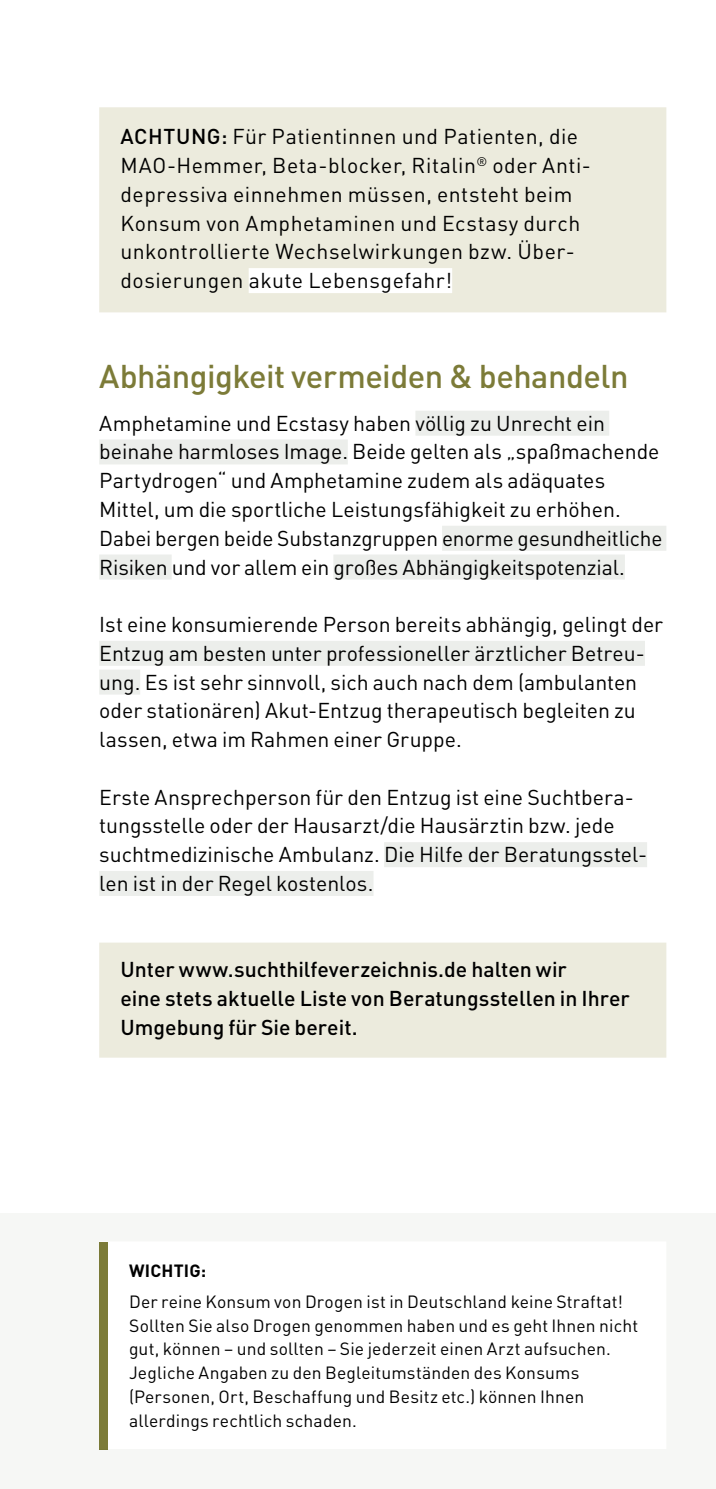
<style>
.page{position:relative;width:716px;height:1489px;background:#fff}
.page>*{position:absolute;margin:0;border:0;box-sizing:border-box;transform-origin:0 0}
.DHS_Headline{font:500 32.5px "DIN Pro";letter-spacing:-.015em;color:#7c7b38}
.DHS_Fließtext{font:21.25px/28.8px "DIN Pro";color:#000}
.DHS_Fließtext-2{font:21.25px/28.8px "DIN Pro";letter-spacing:.02em;color:#000}
.p_Kasten_1{font:500 21.25px/28.8px "DIN Pro";color:#000}
.DHS_Legende{font:17.5px/23.8px "DIN Pro";letter-spacing:.01em;color:#000}
.DHS_Legende-2{font:700 17.5px "DIN Pro";letter-spacing:.01em;color:#000}
.s1{font-weight:500}
</style>
<div class="page">
<div style="left:0;top:1213px;width:716px;height:275px;background:#f6f7f5"></div>
<div style="left:99px;top:107px;width:567px;height:205px;background:#ecebdd"></div>
<div style="left:249px;top:268px;width:203px;height:25px;background:#fff"></div>
<div style="left:415px;top:410px;width:194px;height:25px;background:#eceeeb"></div>
<div style="left:99px;top:439px;width:249px;height:25px;background:#eceeeb"></div>
<div style="left:442px;top:525px;width:224px;height:25px;background:#eceeeb"></div>
<div style="left:99px;top:554px;width:73px;height:25px;background:#eceeeb"></div>
<div style="left:333px;top:554px;width:292px;height:25px;background:#eceeeb"></div>
<div style="left:99px;top:640px;width:546px;height:25px;background:#eceeeb"></div>
<div style="left:99px;top:669px;width:41px;height:25px;background:#eceeeb"></div>
<div style="left:384px;top:842px;width:263px;height:25px;background:#eceeeb"></div>
<div style="left:99px;top:870px;width:274px;height:25px;background:#eceeeb"></div>
<div style="left:99px;top:942px;width:567px;height:115px;background:#ecebdd"></div>
<div style="left:99px;top:1241px;width:567px;height:207px;background:#fff"></div>
<div style="left:99px;top:1242px;width:9px;height:207px;background:#7c7b38"></div>
<p class="DHS_Fließtext-2" style="left:120px;top:121px;width:469px"><span class="s1">ACHTUNG:</span> Für Patientinnen und Patienten, die MAO-Hemmer, Beta-blocker, Ritalin<sup>®</sup> oder Anti&shy;depressiva einnehmen müssen, entsteht beim Konsum von Amphetaminen und Ecstasy durch unkontrollierte Wechselwirkungen bzw. Über&shy;dosierungen akute Lebensgefahr!</p>
<h1 class="DHS_Headline" style="left:99px;top:354px;width:531px">Abhängigkeit vermeiden &amp; behandeln</h1>
<p class="DHS_Fließtext" style="left:99px;top:408px;width:565px">Amphetamine und Ecstasy haben völlig zu Unrecht ein beinahe harmloses Image. Beide gelten als „spaßmachende Partydrogen“ und Amphetamine zudem als adäquates Mittel, um die sportliche Leistungsfähigkeit zu erhöhen.<br>Dabei bergen beide Substanzgruppen enorme gesundheitliche Risiken und vor allem ein großes Abhängigkeitspotenzial.</p>
<p class="DHS_Fließtext" style="left:99px;top:609px;width:565px">Ist eine konsumierende Person bereits abhängig, gelingt der Entzug am besten unter professioneller ärztlicher Betreu&shy;ung. Es ist sehr sinnvoll, sich auch nach dem (ambulanten oder stationären) Akut-Entzug therapeutisch begleiten zu lassen, etwa im Rahmen einer Gruppe.</p>
<p class="DHS_Fließtext" style="left:99px;top:781px;width:549px">Erste Ansprechperson für den Entzug ist eine Suchtbera&shy;tungsstelle oder der Hausarzt/die Hausärztin bzw. jede suchtmedizinische Ambulanz. Die Hilfe der Beratungsstel&shy;len ist in der Regel kostenlos.</p>
<p class="p_Kasten_1" style="left:120px;top:954px;width:511px">Unter www.suchthilfeverzeichnis.de halten wir<br>eine stets aktuelle Liste von Beratungsstellen in Ihrer<br>Umgebung für Sie bereit.</p>
<p class="DHS_Legende-2" style="left:129px;top:1258px;width:79px">WICHTIG:</p>
<p class="DHS_Legende" style="left:129px;top:1288px;width:510px">Der reine Konsum von Drogen ist in Deutschland keine Straftat!<br>Sollten Sie also Drogen genommen haben und es geht Ihnen nicht gut, können – und sollten – Sie jederzeit einen Arzt aufsuchen.<br>Jegliche Angaben zu den Begleitumständen des Konsums (Personen, Ort, Beschaffung und Besitz etc.) können Ihnen allerdings rechtlich schaden.</p>
</div>
